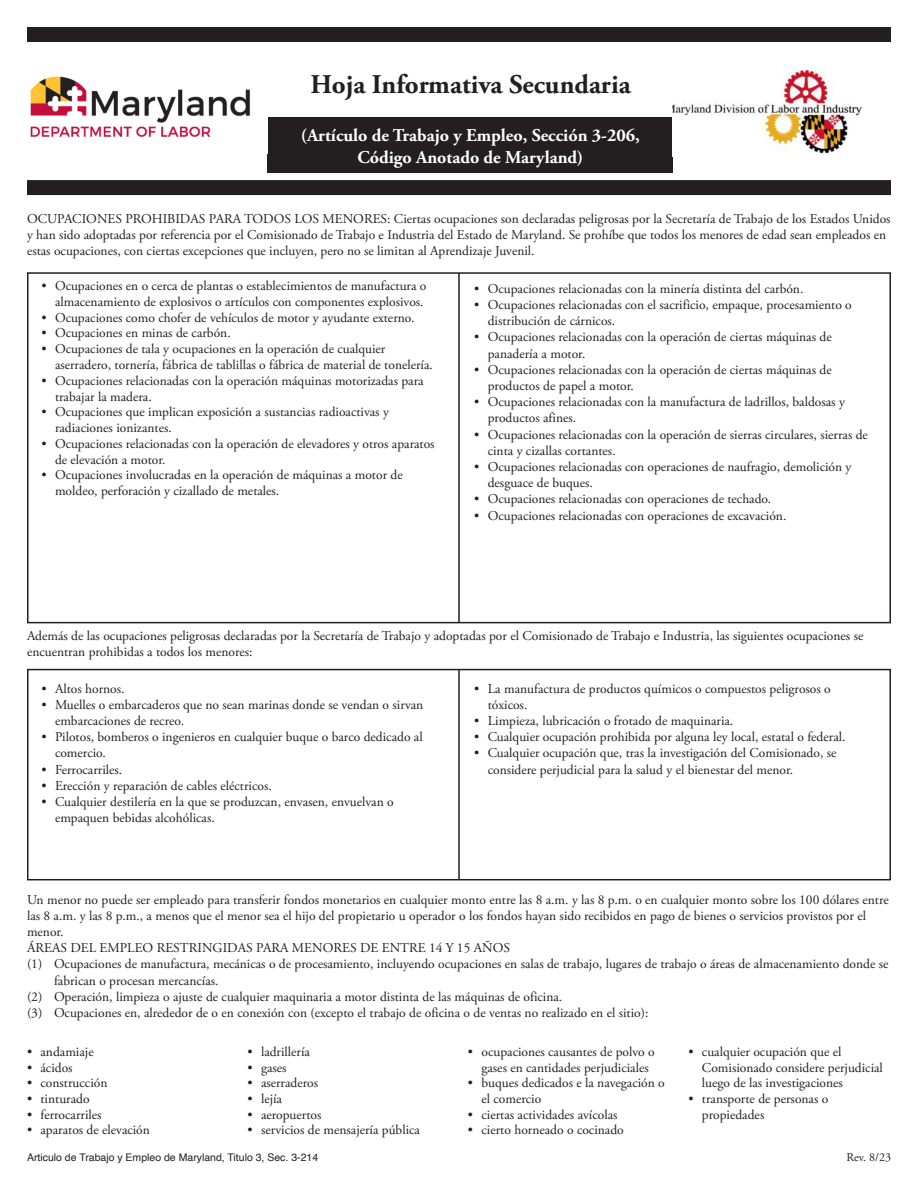
<style>
.page{position:relative;width:918px;height:1188px;background:#fff}
.page>*{position:absolute;margin:0;border:0;box-sizing:border-box;transform-origin:0 0}
.t1{font:700 27px "Adobe Garamond Pro";color:#231f20}
.t2{font:700 18px/21.6px "Adobe Garamond Pro";color:#fff;text-align:center}
.t3{font:13.5px/16.2px "Adobe Garamond Pro";color:#231f20}
.t4{font:12px "Adobe Garamond Pro";color:#231f20}
.t5{font:10.5px "Helvetica";color:#231f20}
</style>
<div class="page">
<div style="left:27px;top:272px;width:864px;height:351px;border:2px solid #231f20"></div>
<div style="left:27px;top:669px;width:864px;height:211px;border:2px solid #231f20"></div>
<div style="left:268px;top:118px;width:405px;height:55px;background:#231f20"></div>
<div style="left:27px;top:27px;width:864px;height:15px;background:#231f20"></div>
<div style="left:27px;top:180px;width:864px;height:15px;background:#231f20"></div>
<img style="left:30px;top:76px;width:220px;height:61px">
<img style="left:673px;top:70px;width:189px;height:84px">
<hr style="left:458px;top:273px;width:2px;height:350px;background:#231f20">
<hr style="left:458px;top:670px;width:2px;height:210px;background:#231f20">
<h1 class="t1" style="left:311px;top:69px;width:322px">Hoja Informativa Secundaria</h1>
<h2 class="t2" style="left:301px;top:125px;width:341px">(Artículo de Trabajo y Empleo, Sección 3-206,<br>Código Anotado de Maryland)</h2>
<p class="t3" style="left:27px;top:211px;width:865px">OCUPACIONES PROHIBIDAS PARA TODOS LOS MENORES: Ciertas ocupaciones son declaradas peligrosas por la Secretaría de Trabajo de los Estados Unidos y han sido adoptadas por referencia por el Comisionado de Trabajo e Industria del Estado de Maryland. Se prohíbe que todos los menores de edad sean empleados en estas ocupaciones, con ciertas excepciones que incluyen, pero no se limitan al Aprendizaje Juvenil.</p>
<p class="t3" style="left:42px;top:279px;width:387px;line-height:15.8px;text-align:right">• Ocupaciones en o cerca de plantas o establecimientos de manufactura o almacenamiento de explosivos o artículos con componentes explosivos.</p>
<p class="t3" style="left:42px;top:310px;width:375px">• Ocupaciones como chofer de vehículos de motor y ayudante externo.</p>
<p class="t3" style="left:42px;top:326px;width:191px">• Ocupaciones en minas de carbón.</p>
<p class="t3" style="left:55px;top:342px;width:379px;line-height:15.8px;text-indent:-14px">• Ocupaciones de tala y ocupaciones en la operación de cualquier aserradero, tornería, fábrica de tablillas o fábrica de material de tonelería.</p>
<p class="t3" style="left:55px;top:373px;width:370px;line-height:15.8px;text-indent:-14px">• Ocupaciones relacionadas con la operación máquinas motorizadas para trabajar la madera.</p>
<p class="t3" style="left:55px;top:405px;width:335px;line-height:15.8px;text-indent:-14px">• Ocupaciones que implican exposición a sustancias radioactivas y radiaciones ionizantes.</p>
<p class="t3" style="left:55px;top:436px;width:381px;line-height:15.8px;text-indent:-14px">• Ocupaciones relacionadas con la operación de elevadores y otros aparatos de elevación a motor.</p>
<p class="t3" style="left:55px;top:468px;width:349px;line-height:15.8px;text-indent:-14px">• Ocupaciones involucradas en la operación de máquinas a motor de moldeo, perforación y cizallado de metales.</p>
<p class="t3" style="left:474px;top:281px;width:331px">• Ocupaciones relacionadas con la minería distinta del carbón.</p>
<p class="t3" style="left:488px;top:297px;width:366px;text-indent:-14px">• Ocupaciones relacionadas con el sacrificio, empaque, procesamiento o distribución de cárnicos.</p>
<p class="t3" style="left:488px;top:329px;width:345px;text-indent:-14px">• Ocupaciones relacionadas con la operación de ciertas máquinas de panadería a motor.</p>
<p class="t3" style="left:488px;top:362px;width:345px;text-indent:-14px">• Ocupaciones relacionadas con la operación de ciertas máquinas de productos de papel a motor.</p>
<p class="t3" style="left:488px;top:394px;width:359px;text-indent:-14px">• Ocupaciones relacionadas con la manufactura de ladrillos, baldosas y productos afines.</p>
<p class="t3" style="left:488px;top:427px;width:382px;text-indent:-14px">• Ocupaciones relacionadas con la operación de sierras circulares, sierras de cinta y cizallas cortantes.</p>
<p class="t3" style="left:488px;top:459px;width:365px;text-indent:-14px">• Ocupaciones relacionadas con operaciones de naufragio, demolición y desguace de buques.</p>
<p class="t3" style="left:474px;top:491px;width:299px">• Ocupaciones relacionadas con operaciones de techado.</p>
<p class="t3" style="left:474px;top:508px;width:314px">• Ocupaciones relacionadas con operaciones de excavación.</p>
<p class="t3" style="left:27px;top:628px;width:838px">Además de las ocupaciones peligrosas declaradas por la Secretaría de Trabajo y adoptadas por el Comisionado de Trabajo e Industria, las siguientes ocupaciones se encuentran prohibidas a todos los menores:</p>
<p class="t3" style="left:42px;top:681px;width:85px">• Altos hornos.</p>
<p class="t3" style="left:55px;top:697px;width:370px;text-indent:-14px">• Muelles o embarcaderos que no sean marinas donde se vendan o sirvan embarcaciones de recreo.</p>
<p class="t3" style="left:55px;top:729px;width:369px;text-indent:-14px">• Pilotos, bomberos o ingenieros en cualquier buque o barco dedicado al comercio.</p>
<p class="t3" style="left:42px;top:762px;width:82px">• Ferrocarriles.</p>
<p class="t3" style="left:42px;top:778px;width:232px">• Erección y reparación de cables eléctricos.</p>
<p class="t3" style="left:55px;top:794px;width:340px;text-indent:-14px">• Cualquier destilería en la que se produzcan, envasen, envuelvan o empaquen bebidas alcohólicas.</p>
<p class="t3" style="left:488px;top:681px;width:345px;text-indent:-14px">• La manufactura de productos químicos o compuestos peligrosos o tóxicos.</p>
<p class="t3" style="left:474px;top:713px;width:261px">• Limpieza, lubricación o frotado de maquinaria.</p>
<p class="t3" style="left:474px;top:729px;width:373px">• Cualquier ocupación prohibida por alguna ley local, estatal o federal.</p>
<p class="t3" style="left:488px;top:745px;width:350px;text-indent:-14px">• Cualquier ocupación que, tras la investigación del Comisionado, se considere perjudicial para la salud y el bienestar del menor.</p>
<p class="t3" style="left:27px;top:892px;width:863px">Un menor no puede ser empleado para transferir fondos monetarios en cualquier monto entre las 8 a.m. y las 8 p.m. o en cualquier monto sobre los 100 dólares entre</p>
<p class="t3" style="left:27px;top:908px;width:841px">las 8 a.m. y las 8 p.m., a menos que el menor sea el hijo del propietario u operador o los fondos hayan sido recibidos en pago de bienes o servicios provistos por el</p>
<p class="t3" style="left:27px;top:924px;width:38px">menor.</p>
<p class="t3" style="left:27px;top:940px;width:485px">ÁREAS DEL EMPLEO RESTRINGIDAS PARA MENORES DE ENTRE 14 Y 15 AÑOS</p>
<p class="t3" style="left:27px;top:956px;width:863px">(1) Ocupaciones de manufactura, mecánicas o de procesamiento, incluyendo ocupaciones en salas de trabajo, lugares de trabajo o áreas de almacenamiento donde se</p>
<p class="t3" style="left:54px;top:973px;width:166px">fabrican o procesan mercancías.</p>
<p class="t3" style="left:27px;top:989px;width:537px">(2) Operación, limpieza o ajuste de cualquier maquinaria a motor distinta de las máquinas de oficina.</p>
<p class="t3" style="left:27px;top:1005px;width:623px">(3) Ocupaciones en, alrededor de o en conexión con (excepto el trabajo de oficina o de ventas no realizado en el sitio):</p>
<p class="t3" style="left:27px;top:1044px;width:68px">• andamiaje</p>
<p class="t3" style="left:27px;top:1060px;width:47px">• ácidos</p>
<p class="t3" style="left:27px;top:1075px;width:82px">• construcción</p>
<p class="t3" style="left:27px;top:1091px;width:64px">• tinturado</p>
<p class="t3" style="left:27px;top:1107px;width:76px">• ferrocarriles</p>
<p class="t3" style="left:27px;top:1122px;width:124px">• aparatos de elevación</p>
<p class="t3" style="left:248px;top:1044px;width:64px">• ladrillería</p>
<p class="t3" style="left:248px;top:1060px;width:41px">• gases</p>
<p class="t3" style="left:248px;top:1075px;width:72px">• aserraderos</p>
<p class="t3" style="left:248px;top:1091px;width:36px">• lejía</p>
<p class="t3" style="left:248px;top:1107px;width:76px">• aeropuertos</p>
<p class="t3" style="left:248px;top:1122px;width:174px">• servicios de mensajería pública</p>
<p class="t3" style="left:468px;top:1045px;width:188px;line-height:15.6px;text-align:center">• ocupaciones causantes de polvo o gases en cantidades perjudiciales</p>
<p class="t3" style="left:481px;top:1076px;width:185px;line-height:15.6px;text-indent:-14px">• buques dedicados e la navegación o el comercio</p>
<p class="t3" style="left:468px;top:1107px;width:151px">• ciertas actividades avícolas</p>
<p class="t3" style="left:468px;top:1122px;width:157px">• cierto horneado o cocinado</p>
<p class="t3" style="left:702px;top:1045px;width:182px;line-height:15.6px;text-indent:-14px">• cualquier ocupación que el<br>Comisionado considere perjudicial luego de las investigaciones</p>
<p class="t3" style="left:702px;top:1091px;width:128px;line-height:15.6px;text-indent:-14px">• transporte de personas o propiedades</p>
<p class="t5" style="left:27px;top:1149px;width:293px">Articulo de Trabajo y Empleo de Maryland, Titulo 3, Sec. 3-214</p>
<p class="t4" style="left:846px;top:1150px;width:46px">Rev. 8/23</p>
</div>
